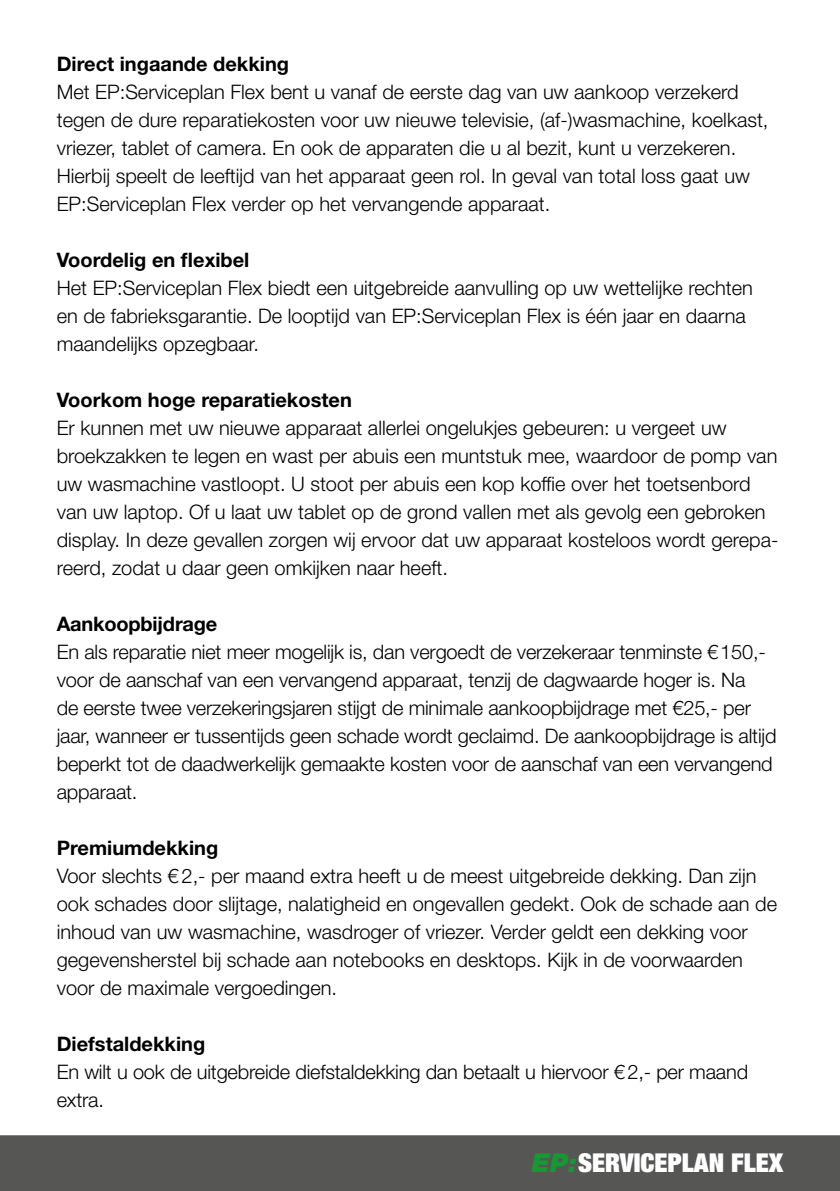
<style>
.page{position:relative;width:840px;height:1191px;background:#fff}
.page>*{position:absolute;margin:0;border:0;box-sizing:border-box;transform-origin:0 0}
.t1{font:900 condensed 26px "Helvetica Neue LT Std";color:#fff}
.t2{font:300 20px/28px "Helvetica Neue LT Std";color:#000}
.t3{font:700 20px "Helvetica Neue LT Std";color:#000}
.s1{font-style:italic;font-stretch:normal;color:#149933}
</style>
<div class="page">
<div style="left:0;top:1134px;width:839px;height:57px;background:#565655"></div>
<hr style="left:0;top:1133px;width:839px;height:2px;background:#fff">
<p class="t3" style="left:57px;top:51px;width:234px">Direct ingaande dekking</p>
<p class="t2" style="left:57px;top:77px;width:712px">Met EP:Serviceplan Flex bent u vanaf de eerste dag van uw aankoop verzekerd tegen de dure reparatiekosten voor uw nieuwe televisie, (af-)wasmachine, koelkast, vriezer, tablet of camera. En ook de apparaten die u al bezit, kunt u verzekeren.<br>Hierbij speelt de leeftijd van het apparaat geen rol. In geval van total loss gaat uw EP:Serviceplan Flex verder op het vervangende apparaat.</p>
<p class="t3" style="left:57px;top:247px;width:194px">Voordelig en flexibel</p>
<p class="t2" style="left:57px;top:273px;width:697px">Het EP:Serviceplan Flex biedt een uitgebreide aanvulling op uw wettelijke rechten en de fabrieksgarantie. De looptijd van EP:Serviceplan Flex is één jaar en daarna maandelijks opzegbaar.</p>
<p class="t3" style="left:57px;top:387px;width:296px">Voorkom hoge reparatiekosten</p>
<p class="t2" style="left:57px;top:413px;width:723px">Er kunnen met uw nieuwe apparaat allerlei ongelukjes gebeuren: u vergeet uw broekzakken te legen en wast per abuis een muntstuk mee, waardoor de pomp van uw wasmachine vastloopt. U stoot per abuis een kop koffie over het toetsenbord van uw laptop. Of u laat uw tablet op de grond vallen met als gevolg een gebroken display. In deze gevallen zorgen wij ervoor dat uw apparaat kosteloos wordt gerepa&shy;reerd, zodat u daar geen omkijken naar heeft.</p>
<p class="t3" style="left:57px;top:611px;width:162px">Aankoopbijdrage</p>
<p class="t2" style="left:57px;top:637px;width:720px">En als reparatie niet meer mogelijk is, dan vergoedt de verzekeraar tenminste €150,- voor de aanschaf van een vervangend apparaat, tenzij de dagwaarde hoger is. Na<br>de eerste twee verzekeringsjaren stijgt de minimale aankoopbijdrage met €25,- per jaar, wanneer er tussentijds geen schade wordt geclaimd. De aankoopbijdrage is altijd beperkt tot de daadwerkelijk gemaakte kosten voor de aanschaf van een vervangend apparaat.</p>
<p class="t3" style="left:57px;top:835px;width:163px">Premiumdekking</p>
<p class="t2" style="left:57px;top:861px;width:721px">Voor slechts € 2,- per maand extra heeft u de meest uitgebreide dekking. Dan zijn ook schades door slijtage, nalatigheid en ongevallen gedekt. Ook de schade aan de inhoud van uw wasmachine, wasdroger of vriezer. Verder geldt een dekking voor gegevensherstel bij schade aan notebooks en desktops. Kijk in de voorwaarden voor de maximale vergoedingen.</p>
<p class="t3" style="left:57px;top:1031px;width:150px">Diefstaldekking</p>
<p class="t2" style="left:57px;top:1057px;width:692px">En wilt u ook de uitgebreide diefstaldekking dan betaalt u hiervoor €2,- per maand extra.</p>
<h1 class="t1" style="left:531px;top:1146px;width:253px"><span class="s1">EP:</span>SERVICEPLAN FLEX</h1>
</div>
